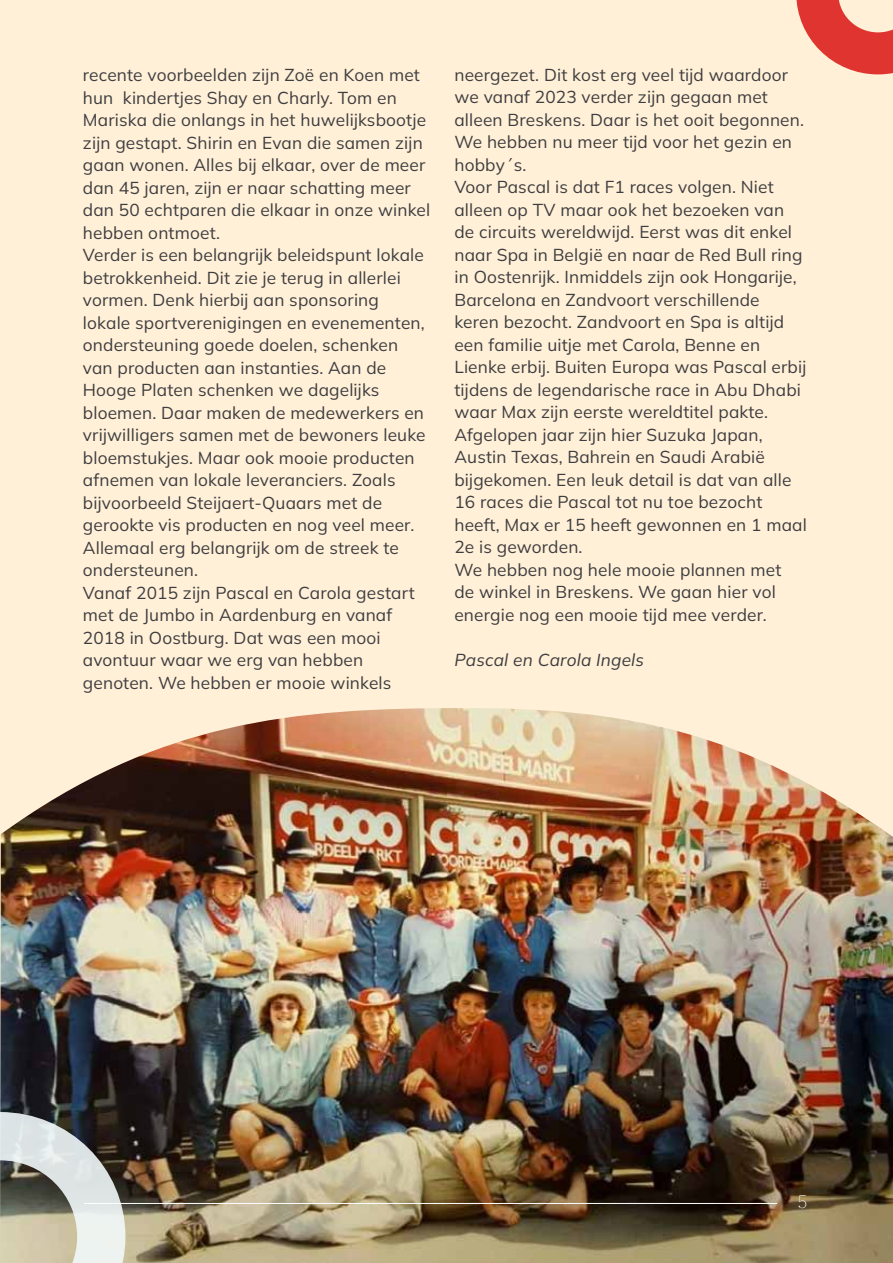
<style>
.page{position:relative;width:893px;height:1263px;background:#fff0d7}
.page>*{position:absolute;margin:0;border:0;box-sizing:border-box;transform-origin:0 0}
.t1{font:200 18px "IBM Plex Serif";color:#fff}
.t2{font:200 17.25px/22.5px "Mulish";letter-spacing:.01em;color:#3e3d40}
.t3{font:italic 200 17.25px "Mulish";letter-spacing:.01em;color:#3e3d40}
</style>
<div class="page">
<svg style="left:796px;top:0;width:97px;height:74px"></svg>
<img style="left:0;top:708px;width:893px;height:555px">
<svg style="left:0;top:1112px;width:125px;height:151px;background:#a7a89f"></svg>
<hr style="left:84px;top:1203px;width:693px;height:1px;background:#fff">
<p class="t2" style="left:83px;top:63px;width:349px">recente voorbeelden zijn Zoë en Koen met hun kindertjes Shay en Charly. Tom en Mariska die onlangs in het huwelijksbootje zijn gestapt. Shirin en Evan die samen zijn gaan wonen. Alles bij elkaar, over de meer dan 45 jaren, zijn er naar schatting meer dan 50 echtparen die elkaar in onze winkel hebben ontmoet.<br>Verder is een belangrijk beleidspunt lokale betrokkenheid. Dit zie je terug in allerlei vormen. Denk hierbij aan sponsoring lokale sportverenigingen en evenementen, ondersteuning goede doelen, schenken van producten aan instanties. Aan de Hooge Platen schenken we dagelijks bloemen. Daar maken de medewerkers en vrijwilligers samen met de bewoners leuke bloemstukjes. Maar ook mooie producten afnemen van lokale leveranciers. Zoals bijvoorbeeld Steijaert-Quaars met de gerookte vis producten en nog veel meer.<br>Allemaal erg belangrijk om de streek te ondersteunen.<br>Vanaf 2015 zijn Pascal en Carola gestart met de Jumbo in Aardenburg en vanaf 2018 in Oostburg. Dat was een mooi avontuur waar we erg van hebben genoten. We hebben er mooie winkels</p>
<p class="t2" style="left:454px;top:63px;width:354px">neergezet. Dit kost erg veel tijd waardoor we vanaf 2023 verder zijn gegaan met alleen Breskens. Daar is het ooit begonnen.<br>We hebben nu meer tijd voor het gezin en hobby´s.<br>Voor Pascal is dat F1 races volgen. Niet alleen op TV maar ook het bezoeken van de circuits wereldwijd. Eerst was dit enkel naar Spa in België en naar de Red Bull ring in Oostenrijk. Inmiddels zijn ook Hongarije, Barcelona en Zandvoort verschillende keren bezocht. Zandvoort en Spa is altijd een familie uitje met Carola, Benne en Lienke erbij. Buiten Europa was Pascal erbij tijdens de legendarische race in Abu Dhabi waar Max zijn eerste wereldtitel pakte.<br>Afgelopen jaar zijn hier Suzuka Japan, Austin Texas, Bahrein en Saudi Arabië bijgekomen. Een leuk detail is dat van alle 16 races die Pascal tot nu toe bezocht heeft, Max er 15 heeft gewonnen en 1 maal 2e is geworden.<br>We hebben nog hele mooie plannen met<br>de winkel in Breskens. We gaan hier vol energie nog een mooie tijd mee verder.</p>
<p class="t3" style="left:454px;top:648px;width:191px">Pascal en Carola Ingels</p>
<p class="t1" style="left:797px;top:1188px;width:12px">5</p>
</div>
